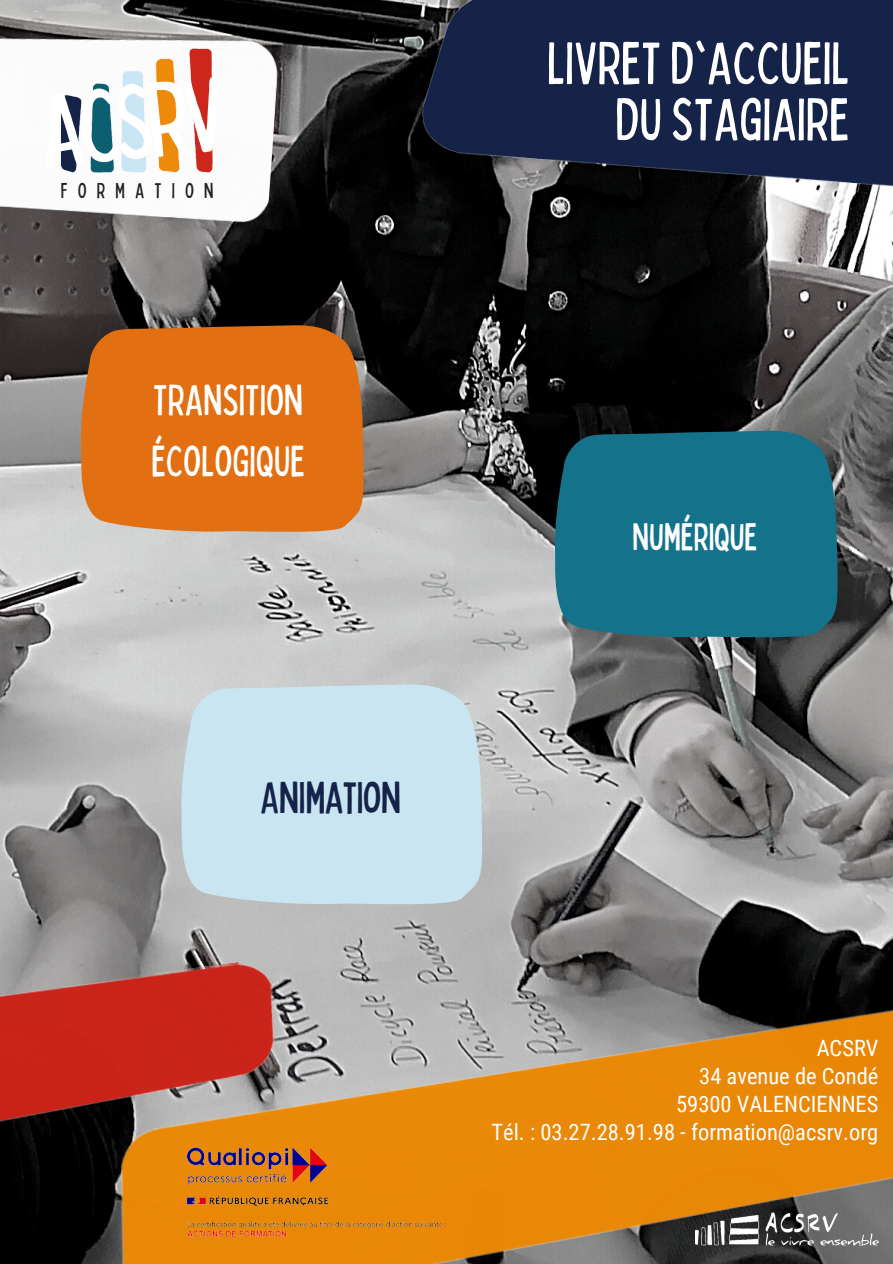
<style>
.page{position:relative;width:893px;height:1264px;background:#fff}
.page>*{position:absolute;margin:0;border:0;box-sizing:border-box;transform-origin:0 0}
.t1{font:condensed 104.85px "Bobby Jones";color:#fff}
.t2{font:condensed 59.7px "Bobby Jones";color:#fff}
.t3{font:condensed 44.7px "Bobby Jones";color:#152348}
.t4{font:condensed 43.35px/60.8px "Bobby Jones";color:#fff}
.t5{font:condensed 38.25px "Bobby Jones";color:#fff}
.t6{font:22.5px "Roboto Condensed";color:#fff}
.t7{font:condensed 21.6px "Bobby Jones";letter-spacing:.47em;color:#222}
</style>
<div class="page">
<img style="left:0;top:0;width:892px;height:1263px">
<img style="left:100px;top:973px;width:792px;height:290px">
<img style="left:0;top:0;width:280px;height:231px">
<img style="left:53px;top:13px;width:168px;height:238px">
<img style="left:0;top:958px;width:288px;height:264px">
<img style="left:422px;top:0;width:470px;height:207px">
<svg style="left:551px;top:430px;width:287px;height:211px;background:#196f84"></svg>
<svg style="left:177px;top:683px;width:306px;height:224px;background:#c9e1ec"></svg>
<svg style="left:77px;top:324px;width:288px;height:211px;background:#d8711c"></svg>
<img style="left:695px;top:1207px;width:183px;height:42px">
<img style="left:175px;top:1142px;width:281px;height:106px">
<p class="t1" style="left:32px;top:64px;width:187px;rotate:-6deg">ACSRV</p>
<p class="t7" style="left:61px;top:176px;width:154px">FORMATION</p>
<p class="t4" style="left:151px;top:368px;width:155px">TRANSITION<br>ÉCOLOGIQUE</p>
<p class="t3" style="left:260px;top:768px;width:142px">ANIMATION</p>
<p class="t2" style="left:547px;top:24px;width:303px">LIVRET D'ACCUEIL</p>
<p class="t2" style="left:615px;top:81px;width:236px">DUSTAGIAIRE</p>
<p class="t5" style="left:632px;top:512px;width:126px">NUMÉRIQUE</p>
<p class="t6" style="left:816px;top:1034px;width:63px">ACSRV</p>
<p class="t6" style="left:699px;top:1062px;width:181px">34 avenue de Condé</p>
<p class="t6" style="left:676px;top:1090px;width:204px">59300 VALENCIENNES</p>
<p class="t6" style="left:491px;top:1119px;width:388px">Tél. : 03.27.28.91.98 - formation@acsrv.org</p>
</div>
